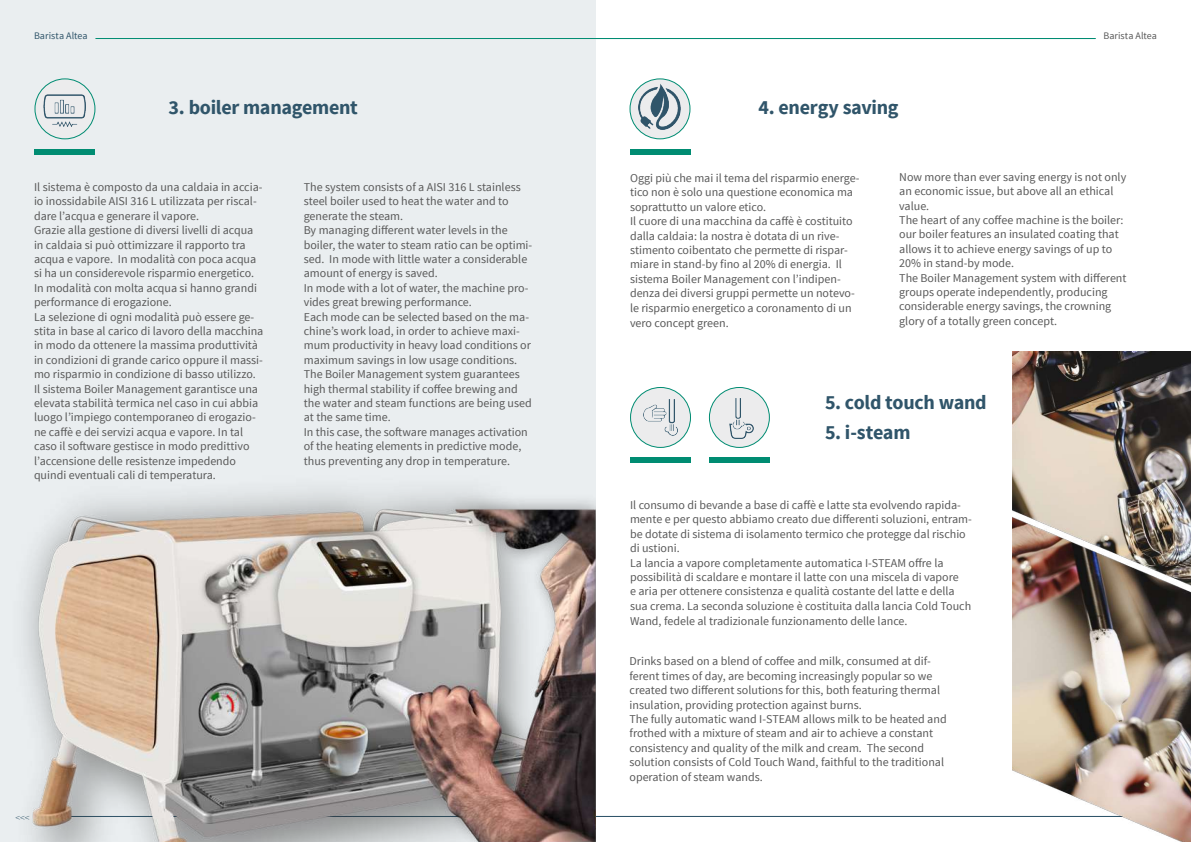
<style>
.page{position:relative;width:1191px;height:842px;background:#fff}
.page>*{position:absolute;margin:0;border:0;box-sizing:border-box;transform-origin:0 0}
.t1{font:700 20px "Source Sans Pro";letter-spacing:-.015em;color:#30556a}
.t2{font:12px/14.4px "Source Sans Pro";color:#595959}
.t3{font:10px "Source Sans Pro";letter-spacing:.005em;color:#595959}
.t4{font:10px "Source Sans Pro";letter-spacing:.005em;color:#30556a}
.t5{font:300 10px "Source Sans Pro";color:#30556a}
.s1{font-weight:400;color:#231f20}
</style>
<div class="page">
<div style="left:0;top:0;width:595px;height:842px;background:#eaeef0"></div>
<hr style="left:50px;top:816px;width:1090px;height:1px;background:#30556a">
<hr style="left:95px;top:38px;width:1000px;height:1px;background:#008c72">
<img style="left:24px;top:491px;width:571px;height:351px">
<img style="left:1012px;top:351px;width:179px;height:491px">
<div style="left:34px;top:78px;width:61px;height:61px;border:1px solid #008c72;border-radius:50%"></div>
<div style="left:34px;top:149px;width:61px;height:5px;background:#008c72"></div>
<img style="left:43px;top:95px;width:43px;height:32px">
<div style="left:630px;top:79px;width:60px;height:60px;background:#ececed;border-radius:50%"></div>
<div style="left:629px;top:78px;width:61px;height:61px;border:1px solid #008c72;border-radius:50%"></div>
<div style="left:629px;top:149px;width:61px;height:5px;background:#008c72"></div>
<img style="left:638px;top:84px;width:43px;height:46px">
<div style="left:630px;top:387px;width:60px;height:60px;background:#ececed;border-radius:50%"></div>
<div style="left:630px;top:387px;width:61px;height:61px;border:1px solid #008c72;border-radius:50%"></div>
<div style="left:630px;top:458px;width:61px;height:5px;background:#008c72"></div>
<img style="left:643px;top:400px;width:34px;height:35px">
<div style="left:709px;top:387px;width:60px;height:60px;background:#ececed;border-radius:50%"></div>
<div style="left:709px;top:387px;width:61px;height:61px;border:1px solid #008c72;border-radius:50%"></div>
<div style="left:709px;top:458px;width:61px;height:5px;background:#008c72"></div>
<img style="left:729px;top:398px;width:24px;height:40px">
<p class="t4" style="left:34px;top:30px;width:55px">Barista Altea</p>
<h1 class="t1" style="left:169px;top:94px;width:191px">3. boiler management</h1>
<p class="t2" style="left:34px;top:180px;width:231px">Il sistema è composto da una caldaia in accia&shy;io inossidabile AISI 316 L utilizzata per riscal&shy;dare l’acqua e generare il vapore.<br>Grazie alla gestione di diversi livelli di acqua in caldaia si può ottimizzare il rapporto tra acqua e vapore. In modalità con poca acqua si ha un considerevole risparmio energetico.<br>In modalità con molta acqua si hanno grandi performance di erogazione.<br>La selezione di ogni modalità può essere ge&shy;stita in base al carico di lavoro della macchina in modo da ottenere la massima produttività in condizioni di grande carico oppure il massi&shy;mo risparmio in condizione di basso utilizzo.<br>Il sistema Boiler Management garantisce una elevata stabilità termica nel caso in cui abbia luogo l’impiego contemporaneo di erogazio&shy;ne caffè e dei servizi acqua e vapore. In tal caso il software gestisce in modo predittivo l’accensione delle resistenze impedendo quindi eventuali cali di temperatura.</p>
<p class="t2" style="left:304px;top:180px;width:230px">The system consists of a AISI 316 L stainless steel boiler used to heat the water and to generate the steam.<br>By managing different water levels in the boiler, the water to steam ratio can be optimi&shy;sed. In mode with little water a considerable amount of energy is saved.<br>In mode with a lot of water, the machine pro&shy;vides great brewing performance.<br>Each mode can be selected based on the ma&shy;chine’s work load, in order to achieve maxi&shy;mum productivity in heavy load conditions or maximum savings in low usage conditions.<br>The Boiler Management system guarantees high thermal stability if coffee brewing and the water and steam functions are being used at the same time.<br>In this case, the software manages activation of the heating elements in predictive mode, thus preventing any drop in temperature.</p>
<p class="t5" style="left:16px;top:811px;width:25px">&lt;&lt;&lt; <span class="s1">8</span></p>
<h1 class="t1" style="left:758px;top:94px;width:142px">4. energy saving</h1>
<p class="t3" style="left:1103px;top:30px;width:55px">Barista Altea</p>
<p class="t2" style="left:630px;top:171px;width:231px">Oggi più che mai il tema del risparmio energe&shy;tico non è solo una questione economica ma soprattutto un valore etico.<br>Il cuore di una macchina da caffè è costituito dalla caldaia: la nostra è dotata di un rive&shy;stimento coibentato che permette di rispar&shy;miare in stand-by fino al 20% di energia. Il sistema Boiler Management con l’indipen&shy;denza dei diversi gruppi permette un notevo&shy;le risparmio energetico a coronamento di un</p>
<p class="t2" style="left:630px;top:316px;width:100px">vero concept green.</p>
<p class="t2" style="left:899px;top:170px;width:229px">Now more than ever saving energy is not only an economic issue, but above all an ethical value.<br>The heart of any coffee machine is the boiler: our boiler features an insulated coating that allows it to achieve energy savings of up to 20% in stand-by mode.<br>The Boiler Management system with different groups operate independently, producing considerable energy savings, the crowning glory of a totally green concept.</p>
<h1 class="t1" style="left:825px;top:389px;width:163px">5. cold touch wand</h1>
<h1 class="t1" style="left:825px;top:419px;width:87px">5. i-steam</h1>
<p class="t2" style="left:630px;top:498px;width:343px">Il consumo di bevande a base di caffè e latte sta evolvendo rapida&shy;mente e per questo abbiamo creato due differenti soluzioni, entram&shy;be dotate di sistema di isolamento termico che protegge dal rischio di ustioni.<br>La lancia a vapore completamente automatica I-STEAM offre la possibilità di scaldare e montare il latte con una miscela di vapore<br>e aria per ottenere consistenza e qualità costante del latte e della sua crema. La seconda soluzione è costituita dalla lancia Cold Touch</p>
<p class="t2" style="left:630px;top:614px;width:279px">Wand, fedele al tradizionale funzionamento delle lance.</p>
<p class="t2" style="left:629px;top:654px;width:319px">Drinks based on a blend of coffee and milk, consumed at dif&shy;ferent times of day, are becoming increasingly popular so we created two different solutions for this, both featuring thermal insulation, providing protection against burns.<br>The fully automatic wand I-STEAM allows milk to be heated and frothed with a mixture of steam and air to achieve a constant consistency and quality of the milk and cream. The second solution consists of Cold Touch Wand, faithful to the traditional operation of steam wands.</p>
</div>
